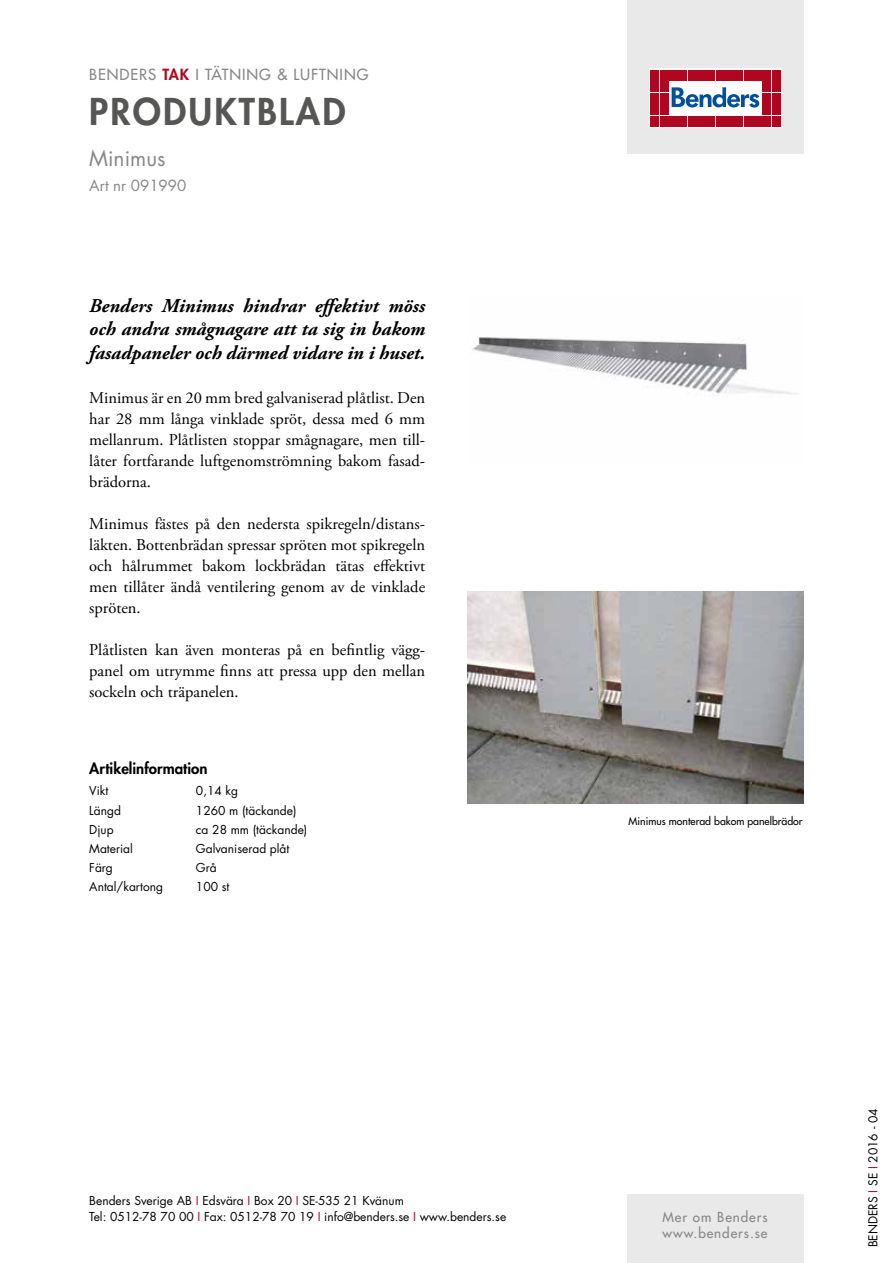
<style>
.page{position:relative;width:893px;height:1263px;background:#fff}
.page>*{position:absolute;margin:0;border:0;box-sizing:border-box;transform-origin:0 0}
.t1{font:800 36px "Futura Std";letter-spacing:.06em;color:#565655}
.t2{font:21px "Futura Std";color:#868786}
.t3{font:italic 700 19.5px/23.4px "Adobe Garamond Pro";color:#000;text-align:justify}
.t4{font:16.5px/21px "Adobe Garamond Pro";color:#000;text-align:justify}
.t5{font:500 15px "Futura Std";letter-spacing:.06em;color:#868786}
.t6{font:800 15px "Futura Std";color:#000}
.t7{font:15px "Futura Std";color:#868786}
.t8{font:500 13.5px/16.2px "Futura Std";letter-spacing:.07em;color:#868786}
.t9{font:12px/16.5px "Futura Std";color:#000}
.t10{font:500 10.5px "Futura Std";color:#000}
.s1{font-weight:800;color:#ae071f}
.s2{color:#ae071f}
</style>
<div class="page">
<div style="left:627px;top:0;width:177px;height:153px;background:#e9e9e9"></div>
<svg style="left:649px;top:69px;width:132px;height:59px;background:#eac2c8"></svg>
<div style="left:651px;top:70px;width:8px;height:10px;background:#ae071f"></div>
<div style="left:660px;top:70px;width:8px;height:10px;background:#ae071f"></div>
<div style="left:651px;top:81px;width:8px;height:11px;background:#ae071f"></div>
<div style="left:660px;top:81px;width:8px;height:11px;background:#ae071f"></div>
<div style="left:651px;top:93px;width:8px;height:10px;background:#ae071f"></div>
<div style="left:660px;top:93px;width:8px;height:10px;background:#ae071f"></div>
<div style="left:651px;top:104px;width:8px;height:11px;background:#ae071f"></div>
<div style="left:660px;top:104px;width:8px;height:11px;background:#ae071f"></div>
<div style="left:651px;top:116px;width:8px;height:10px;background:#ae071f"></div>
<div style="left:660px;top:116px;width:8px;height:10px;background:#ae071f"></div>
<div style="left:669px;top:70px;width:8px;height:10px;background:#ae071f"></div>
<div style="left:679px;top:70px;width:8px;height:10px;background:#ae071f"></div>
<div style="left:688px;top:70px;width:8px;height:10px;background:#ae071f"></div>
<div style="left:697px;top:70px;width:9px;height:10px;background:#ae071f"></div>
<div style="left:707px;top:70px;width:8px;height:10px;background:#ae071f"></div>
<div style="left:716px;top:70px;width:8px;height:10px;background:#ae071f"></div>
<div style="left:725px;top:70px;width:9px;height:10px;background:#ae071f"></div>
<div style="left:735px;top:70px;width:8px;height:10px;background:#ae071f"></div>
<div style="left:744px;top:70px;width:8px;height:10px;background:#ae071f"></div>
<div style="left:753px;top:70px;width:9px;height:10px;background:#ae071f"></div>
<div style="left:669px;top:116px;width:8px;height:10px;background:#ae071f"></div>
<div style="left:679px;top:116px;width:8px;height:10px;background:#ae071f"></div>
<div style="left:688px;top:116px;width:8px;height:10px;background:#ae071f"></div>
<div style="left:697px;top:116px;width:9px;height:10px;background:#ae071f"></div>
<div style="left:707px;top:116px;width:8px;height:10px;background:#ae071f"></div>
<div style="left:716px;top:116px;width:8px;height:10px;background:#ae071f"></div>
<div style="left:725px;top:116px;width:9px;height:10px;background:#ae071f"></div>
<div style="left:735px;top:116px;width:8px;height:10px;background:#ae071f"></div>
<div style="left:744px;top:116px;width:8px;height:10px;background:#ae071f"></div>
<div style="left:753px;top:116px;width:9px;height:10px;background:#ae071f"></div>
<div style="left:763px;top:70px;width:8px;height:10px;background:#ae071f"></div>
<div style="left:772px;top:70px;width:8px;height:10px;background:#ae071f"></div>
<div style="left:763px;top:81px;width:8px;height:11px;background:#ae071f"></div>
<div style="left:772px;top:81px;width:8px;height:11px;background:#ae071f"></div>
<div style="left:763px;top:93px;width:8px;height:10px;background:#ae071f"></div>
<div style="left:772px;top:93px;width:8px;height:10px;background:#ae071f"></div>
<div style="left:763px;top:104px;width:8px;height:11px;background:#ae071f"></div>
<div style="left:772px;top:104px;width:8px;height:11px;background:#ae071f"></div>
<div style="left:763px;top:116px;width:8px;height:10px;background:#ae071f"></div>
<div style="left:772px;top:116px;width:8px;height:10px;background:#ae071f"></div>
<svg style="left:672px;top:87px;width:87px;height:21px;background:#8fb1d4"></svg>
<div style="left:627px;top:1195px;width:177px;height:68px;background:#e9e9e9"></div>
<img style="left:468px;top:591px;width:336px;height:213px">
<img style="left:472px;top:337px;width:327px;height:60px">
<p class="t5" style="left:89px;top:65px;width:281px">BENDERS <span class="s1">TAK</span> I TÄTNING &amp; LUFTNING</p>
<h1 class="t1" style="left:89px;top:89px;width:258px">PRODUKTBLAD</h1>
<p class="t2" style="left:89px;top:145px;width:78px">Minimus</p>
<p class="t7" style="left:89px;top:176px;width:99px">Art nr 091990</p>
<p class="t3" style="left:89px;top:294px;width:337px">Benders Minimus hindrar effektivt möss och andra smågnagare att ta sig in bakom fasadpaneler och därmed vidare in i huset.</p>
<p class="t4" style="left:89px;top:388px;width:337px">Minimus är en 20 mm bred galvaniserad plåtlist. Den har 28 mm långa vinklade spröt, dessa med 6 mm mellanrum. Plåtlisten stoppar smågnagare, men til - låter fortfarande luftgenomströmning bakom fasad&shy;brädorna.</p>
<p class="t4" style="left:89px;top:514px;width:337px">Minimus fästes på den nedersta spikregeln/distans&shy;läkten. Bottenbrädan spressar spröten mot spikregeln och hålrummet bakom lockbrädan tätas effektivt men tillåter ändå ventilering genom av de vinklade spröten.</p>
<p class="t4" style="left:89px;top:640px;width:337px">Plåtlisten kan även monteras på en befintlig vägg&shy;panel om utrymme finns att pressa upp den mellan sockeln och träpanelen.</p>
<p class="t6" style="left:89px;top:758px;width:120px">Artikelinformation</p>
<p class="t9" style="left:89px;top:783px;width:21px">Vikt</p>
<p class="t9" style="left:196px;top:783px;width:44px">0,14 kg</p>
<p class="t9" style="left:89px;top:802px;width:33px">Längd</p>
<p class="t9" style="left:196px;top:802px;width:102px">1260 m (täckande)</p>
<p class="t9" style="left:89px;top:821px;width:26px">Djup</p>
<p class="t9" style="left:196px;top:821px;width:113px">ca 28 mm (täckande)</p>
<p class="t9" style="left:89px;top:840px;width:45px">Material</p>
<p class="t9" style="left:196px;top:840px;width:95px">Galvaniserad plåt</p>
<p class="t9" style="left:89px;top:859px;width:25px">Färg</p>
<p class="t9" style="left:196px;top:859px;width:22px">Grå</p>
<p class="t9" style="left:89px;top:878px;width:75px">Antal/kartong</p>
<p class="t9" style="left:196px;top:878px;width:35px">100 st</p>
<p class="t9" style="left:89px;top:1192px;width:418px">Benders Sverige AB <span class="s2">I</span> Edsvära <span class="s2">I</span> Box 20 <span class="s2">I</span> SE-535 21 Kvänum<br>Tel: 0512-78 70 00 <span class="s2">I</span> Fax: 0512-78 70 19 <span class="s2">I</span> info@benders.se <span class="s2">I</span> www.benders.se</p>
<p class="t10" style="left:629px;top:815px;width:175px">Minimus monterad bakom panelbrädor</p>
<p class="t8" style="left:662px;top:1209px;width:107px">Mer om Benders www.benders.se</p>
<p class="t9" style="left:865px;top:1247px;width:140px;rotate:-90deg">BENDERS <span class="s2">I</span> SE <span class="s2">I</span> 2016 - 04</p>
</div>
